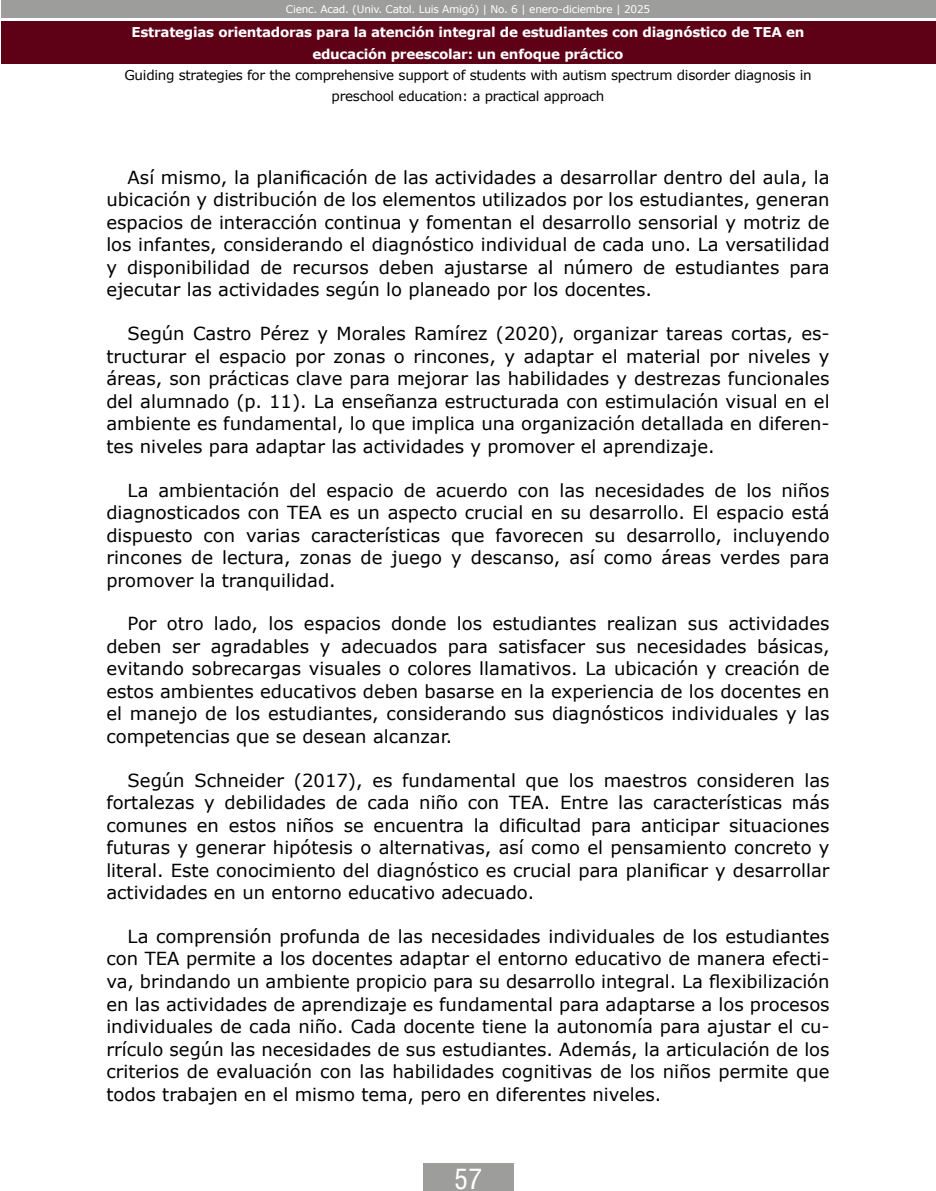
<style>
.page{position:relative;width:936px;height:1191px;background:#fff}
.page>*{position:absolute;margin:0;border:0;box-sizing:border-box;transform-origin:0 0}
.t1{font:27px "Arena Condensed";color:#fff}
.t2{font:18px/22.5px "Verdana";color:#000;text-align:justify}
.t3{font:13.5px/21px "Verdana";letter-spacing:-.02em;color:#000;text-align:center}
.t4{font:700 13.5px/21.6px "Verdana";letter-spacing:-.02em;color:#fff;text-align:center}
.t5{font:10.5px "Verdana";letter-spacing:-.02em;color:#fff}
</style>
<div class="page">
<div style="left:1px;top:21px;width:934px;height:43px;background:#5e0016"></div>
<div style="left:1px;top:0;width:934px;height:18px;background:#9d9d9c"></div>
<div style="left:423px;top:1163px;width:90px;height:28px;background:#9d9d9c"></div>
<p class="t5" style="left:286px;top:2px;width:366px">Cienc. Acad. (Univ. Catol. Luis Amigó) | No. 6 | enero-diciembre | 2025</p>
<p class="t4" style="left:132px;top:21px;width:674px">Estrategias orientadoras para la atención integral de estudiantes con diagnóstico de TEA en educación preescolar: un enfoque práctico</p>
<p class="t3" style="left:124px;top:64px;width:688px">Guiding strategies for the comprehensive support of students with autism spectrum disorder diagnosis in preschool education: a practical approach</p>
<p class="t2" style="left:106px;top:166px;width:724px;text-indent:21px">Así mismo, la planificación de las actividades a desarrollar dentro del aula, la ubicación y distribución de los elementos utilizados por los estudiantes, generan espacios de interacción continua y fomentan el desarrollo sensorial y motriz de los infantes, considerando el diagnóstico individual de cada uno. La versatilidad y disponibilidad de recursos deben ajustarse al número de estudiantes para ejecutar las actividades según lo planeado por los docentes.</p>
<p class="t2" style="left:106px;top:322px;width:724px;text-indent:21px">Según Castro Pérez y Morales Ramírez (2020), organizar tareas cortas, es&shy;tructurar el espacio por zonas o rincones, y adaptar el material por niveles y áreas, son prácticas clave para mejorar las habilidades y destrezas funcionales del alumnado (p. 11). La enseñanza estructurada con estimulación visual en el ambiente es fundamental, lo que implica una organización detallada en diferen&shy;tes niveles para adaptar las actividades y promover el aprendizaje.</p>
<p class="t2" style="left:106px;top:478px;width:724px;text-indent:21px">La ambientación del espacio de acuerdo con las necesidades de los niños diagnosticados con TEA es un aspecto crucial en su desarrollo. El espacio está dispuesto con varias características que favorecen su desarrollo, incluyendo rincones de lectura, zonas de juego y descanso, así como áreas verdes para promover la tranquilidad.</p>
<p class="t2" style="left:106px;top:612px;width:724px;text-indent:21px">Por otro lado, los espacios donde los estudiantes realizan sus actividades deben ser agradables y adecuados para satisfacer sus necesidades básicas, evitando sobrecargas visuales o colores llamativos. La ubicación y creación de estos ambientes educativos deben basarse en la experiencia de los docentes en el manejo de los estudiantes, considerando sus diagnósticos individuales y las competencias que se desean alcanzar.</p>
<p class="t2" style="left:106px;top:768px;width:724px;text-indent:21px">Según Schneider (2017), es fundamental que los maestros consideren las fortalezas y debilidades de cada niño con TEA. Entre las características más comunes en estos niños se encuentra la dificultad para anticipar situaciones futuras y generar hipótesis o alternativas, así como el pensamiento concreto y literal. Este conocimiento del diagnóstico es crucial para planificar y desarrollar actividades en un entorno educativo adecuado.</p>
<p class="t2" style="left:106px;top:925px;width:724px;text-indent:21px">La comprensión profunda de las necesidades individuales de los estudiantes con TEA permite a los docentes adaptar el entorno educativo de manera efecti&shy;va, brindando un ambiente propicio para su desarrollo integral. La flexibilización en las actividades de aprendizaje es fundamental para adaptarse a los procesos individuales de cada niño. Cada docente tiene la autonomía para ajustar el cu&shy;rrículo según las necesidades de sus estudiantes. Además, la articulación de los criterios de evaluación con las habilidades cognitivas de los niños permite que todos trabajen en el mismo tema, pero en diferentes niveles.</p>
<h1 class="t1" style="left:454px;top:1163px;width:29px">57</h1>
</div>
